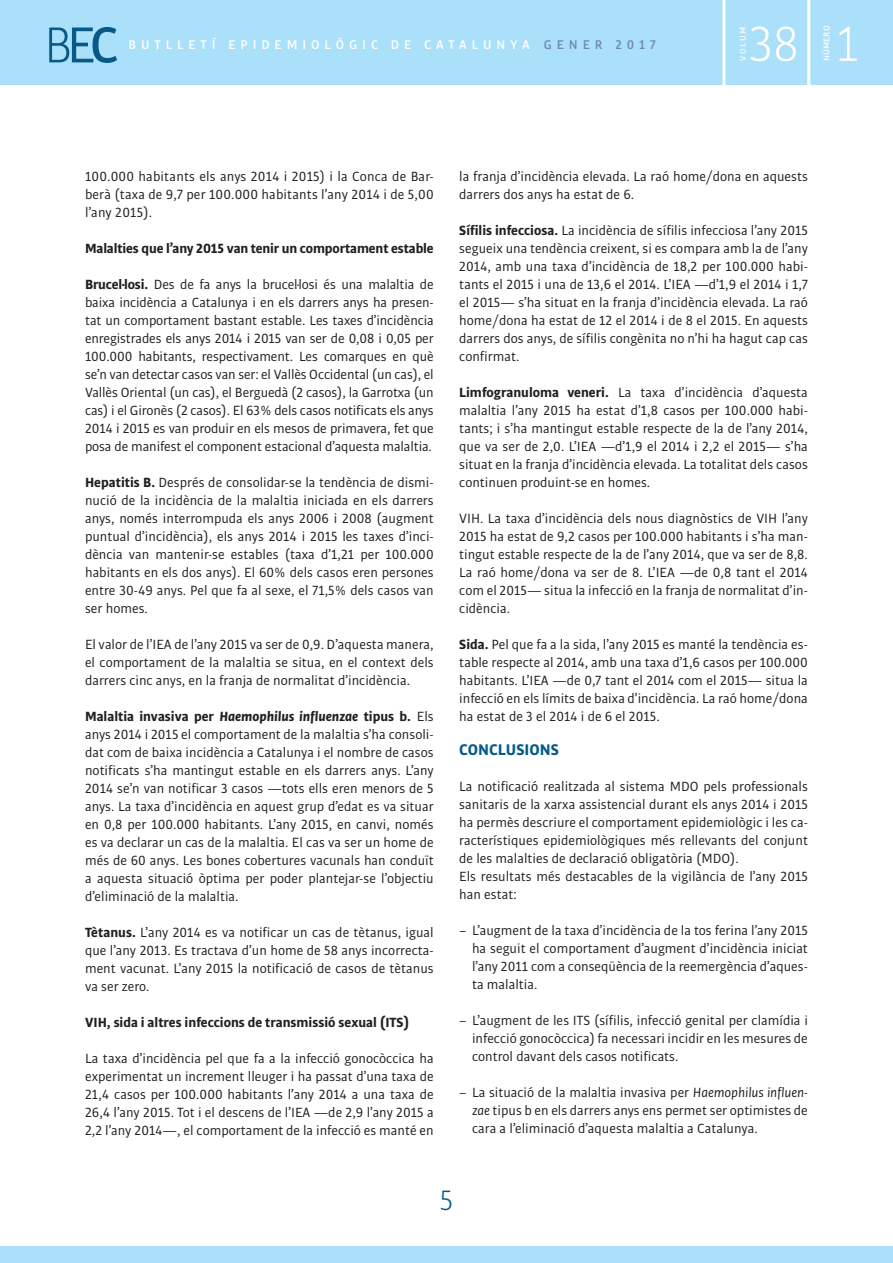
<style>
.page{position:relative;width:893px;height:1263px;background:#fff}
.page>*{position:absolute;margin:0;border:0;box-sizing:border-box;transform-origin:0 0}
.t1{font:300 54px "Bulo";color:#075a88}
.t2{font:300 52.5px "Bulo";color:#fff}
.t3{font:300 30px "Bulo";color:#075a88}
.t4{font:700 16.5px "Bulo";color:#075a88}
.t5{font:14.25px/18px "Bulo";color:#231f20;text-align:justify}
.t6{font:700 14.25px "Bulo";letter-spacing:-.005em;color:#231f20}
.t7{font:500 13.5px "Bulo";letter-spacing:.365em;color:#fff}
.t8{font:500 9px "Bulo";letter-spacing:.025em;color:#fff}
.s1{font-weight:400}
.s2{font-weight:500}
.s3{color:#7288ab}
.s4{font-weight:700}
.s5{font-weight:700;font-style:italic}
.s6{font-style:italic}
</style>
<div class="page">
<div style="left:0;top:0;width:893px;height:85px;background:#aae0f9"></div>
<hr style="left:722px;top:0;width:3px;height:85px;background:#fff">
<hr style="left:807px;top:0;width:3px;height:85px;background:#fff">
<div style="left:0;top:1246px;width:893px;height:17px;background:#aae0f9"></div>
<h1 class="t1" style="left:44px;top:12px;width:76px">B<span class="s1">E</span><span class="s2">C</span></h1>
<p class="t8" style="left:737px;top:61px;width:36px;rotate:-90deg">VOLUM</p>
<h2 class="t2" style="left:749px;top:12px;width:52px">38</h2>
<p class="t8" style="left:821px;top:61px;width:37px;rotate:-90deg">NÚMERO</p>
<h2 class="t2" style="left:836px;top:12px;width:24px">1</h2>
<p class="t7" style="left:129px;top:36px;width:529px">BUTLLETÍ EPIDEMIOLÒGIC DE CATALUNYA <span class="s3">GENER 2017</span></p>
<p class="t5" style="left:85px;top:167px;width:350px">100.000 habitants els anys 2014 i 2015) i la Conca de Bar&shy;berà (taxa de 9,7 per 100.000 habitants l’any 2014 i de 5,00 l’any 2015).</p>
<p class="t6" style="left:85px;top:239px;width:350px">Malalties que l’any 2015 van tenir un comportament estable</p>
<p class="t5" style="left:85px;top:275px;width:350px"><span class="s4">Brucel·losi.</span> Des de fa anys la brucel·losi és una malaltia de baixa incidència a Catalunya i en els darrers anys ha presen&shy;tat un comportament bastant estable. Les taxes d’incidència enregistrades els anys 2014 i 2015 van ser de 0,08 i 0,05 per 100.000 habitants, respectivament. Les comarques en què se’n van detectar casos van ser: el Vallès Occidental (un cas), el Vallès Oriental (un cas), el Berguedà (2 casos), la Garrotxa (un cas) i el Gironès (2 casos). El 63% dels casos notificats els anys 2014 i 2015 es van produir en els mesos de primavera, fet que posa de manifest el component estacional d’aquesta malaltia.</p>
<p class="t5" style="left:85px;top:473px;width:350px"><span class="s4">Hepatitis B.</span> Després de consolidar-se la tendència de dismi&shy;nució de la incidència de la malaltia iniciada en els darrers anys, només interrompuda els anys 2006 i 2008 (augment puntual d’incidència), els anys 2014 i 2015 les taxes d’inci&shy;dència van mantenir-se estables (taxa d’1,21 per 100.000 habitants en els dos anys). El 60% dels casos eren persones entre 30-49 anys. Pel que fa al sexe, el 71,5% dels casos van ser homes.</p>
<p class="t5" style="left:85px;top:635px;width:350px">El valor de l’IEA de l’any 2015 va ser de 0,9. D’aquesta manera, el comportament de la malaltia se situa, en el context dels darrers cinc anys, en la franja de normalitat d’incidència.</p>
<p class="t5" style="left:85px;top:707px;width:350px"><span class="s4">Malaltia invasiva per</span> <span class="s5">Haemophilus influenzae</span> <span class="s4">tipus b.</span> Els anys 2014 i 2015 el comportament de la malaltia s’ha consoli&shy;dat com de baixa incidència a Catalunya i el nombre de casos notificats s’ha mantingut estable en els darrers anys. L’any 2014 se’n van notificar 3 casos —tots ells eren menors de 5 anys. La taxa d’incidència en aquest grup d’edat es va situar en 0,8 per 100.000 habitants. L’any 2015, en canvi, només es va declarar un cas de la malaltia. El cas va ser un home de més de 60 anys. Les bones cobertures vacunals han conduït a aquesta situació òptima per poder plantejar-se l’objectiu d’eliminació de la malaltia.</p>
<p class="t5" style="left:85px;top:923px;width:350px"><span class="s4">Tètanus.</span> L’any 2014 es va notificar un cas de tètanus, igual que l’any 2013. Es tractava d’un home de 58 anys incorrecta&shy;ment vacunat. L’any 2015 la notificació de casos de tètanus va ser zero.</p>
<p class="t6" style="left:85px;top:1013px;width:326px">VIH, sida i altres infeccions de transmissió sexual (ITS)</p>
<p class="t5" style="left:85px;top:1049px;width:350px">La taxa d’incidència pel que fa a la infecció gonocòccica ha experimentat un increment lleuger i ha passat d’una taxa de 21,4 casos per 100.000 habitants l’any 2014 a una taxa de 26,4 l’any 2015. Tot i el descens de l’IEA —de 2,9 l’any 2015 a 2,2 l’any 2014—, el comportament de la infecció es manté en</p>
<p class="t5" style="left:459px;top:167px;width:350px">la franja d’incidència elevada. La raó home/dona en aquests darrers dos anys ha estat de 6.</p>
<p class="t5" style="left:459px;top:221px;width:350px"><span class="s4">Sífilis infecciosa.</span> La incidència de sífilis infecciosa l’any 2015 segueix una tendència creixent, si es compara amb la de l’any 2014, amb una taxa d’incidència de 18,2 per 100.000 habi&shy;tants el 2015 i una de 13,6 el 2014. L’IEA —d’1,9 el 2014 i 1,7 el 2015— s’ha situat en la franja d’incidència elevada. La raó home/dona ha estat de 12 el 2014 i de 8 el 2015. En aquests darrers dos anys, de sífilis congènita no n’hi ha hagut cap cas confirmat.</p>
<p class="t5" style="left:459px;top:383px;width:350px"><span class="s4">Limfogranuloma veneri.</span> La taxa d’incidència d’aquesta malaltia l’any 2015 ha estat d’1,8 casos per 100.000 habi&shy;tants; i s’ha mantingut estable respecte de la de l’any 2014, que va ser de 2,0. L’IEA —d’1,9 el 2014 i 2,2 el 2015— s’ha situat en la franja d’incidència elevada. La totalitat dels casos continuen produint-se en homes.</p>
<p class="t5" style="left:459px;top:509px;width:350px">VIH. La taxa d’incidència dels nous diagnòstics de VIH l’any 2015 ha estat de 9,2 casos per 100.000 habitants i s’ha man&shy;tingut estable respecte de la de l’any 2014, que va ser de 8,8.<br>La raó home/dona va ser de 8. L’IEA —de 0,8 tant el 2014 com el 2015— situa la infecció en la franja de normalitat d’in&shy;cidència.</p>
<p class="t5" style="left:459px;top:635px;width:350px"><span class="s4">Sida.</span> Pel que fa a la sida, l’any 2015 es manté la tendència es&shy;table respecte al 2014, amb una taxa d’1,6 casos per 100.000 habitants. L’IEA —de 0,7 tant el 2014 com el 2015— situa la infecció en els límits de baixa d’incidència. La raó home/dona ha estat de 3 el 2014 i de 6 el 2015.</p>
<p class="t4" style="left:459px;top:739px;width:101px">CONCLUSIONS</p>
<p class="t5" style="left:459px;top:777px;width:350px;text-align:left">La notificació realitzada al sistema MDO pels professionals sanitaris de la xarxa assistencial durant els anys 2014 i 2015 ha permès descriure el comportament epidemiològic i les ca&shy;racterístiques epidemiològiques més rellevants del conjunt de les malalties de declaració obligatòria (MDO).<br>Els resultats més destacables de la vigilància de l’any 2015 han estat:</p>
<p class="t5" style="left:472px;top:921px;width:337px;text-indent:-13px">– L’augment de la taxa d’incidència de la tos ferina l’any 2015 ha seguit el comportament d’augment d’incidència iniciat l’any 2011 com a conseqüència de la reemergència d’aques&shy;ta malaltia.</p>
<p class="t5" style="left:472px;top:1011px;width:337px;text-indent:-13px">– L’augment de les ITS (sífilis, infecció genital per clamídia i infecció gonocòccica) fa necessari incidir en les mesures de control davant dels casos notificats.</p>
<p class="t5" style="left:472px;top:1083px;width:337px;text-indent:-13px">– La situació de la malaltia invasiva per <span class="s6">Haemophilus influen&shy;zae</span> tipus b en els darrers anys ens permet ser optimistes de cara a l’eliminació d’aquesta malaltia a Catalunya.</p>
<h3 class="t3" style="left:440px;top:1182px;width:15px">5</h3>
</div>
